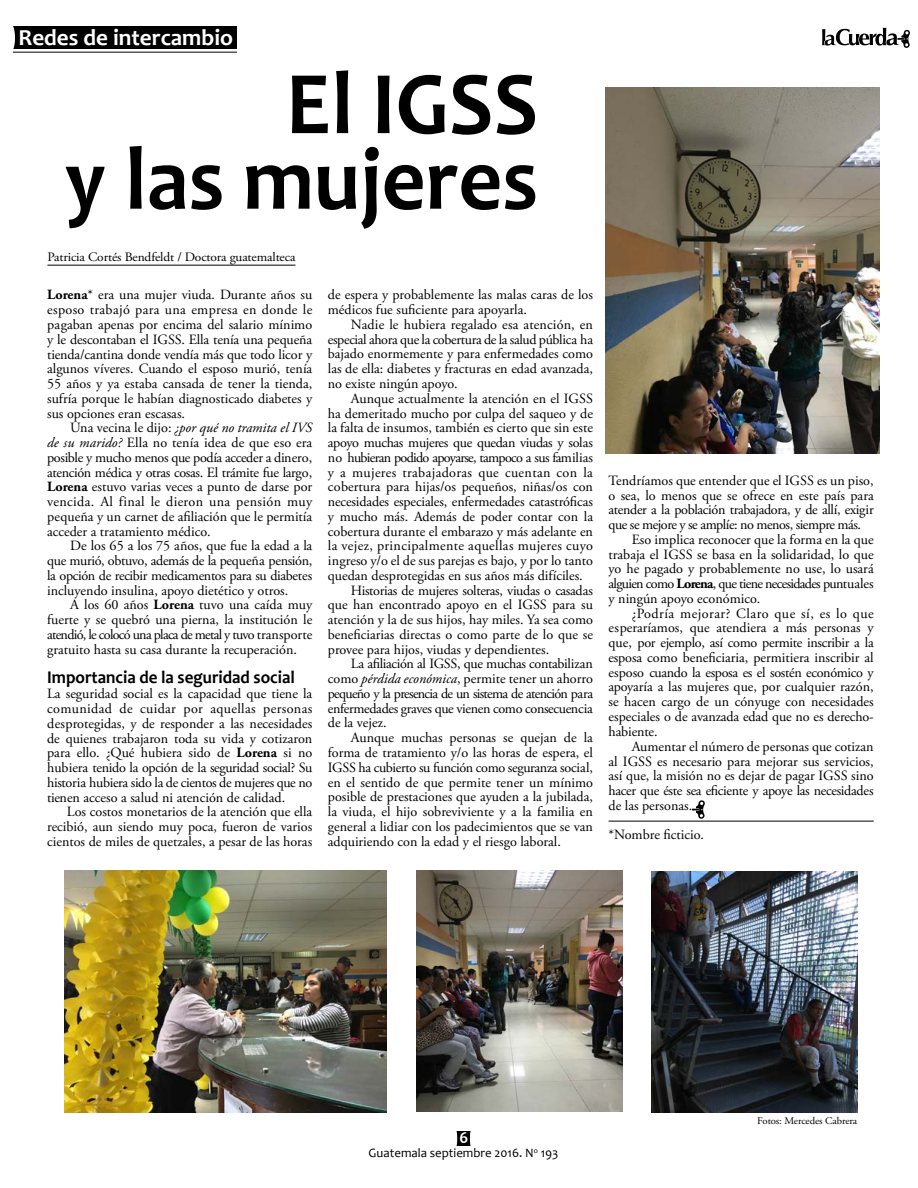
<style>
.page{position:relative;width:918px;height:1188px;background:#fff}
.page>*{position:absolute;margin:0;border:0;box-sizing:border-box;transform-origin:0 0}
.t1{font:700 90.3px "Candara";color:#000;scale:.95 1}
.t2{font:700 23.1px "Candara";color:#fff}
.t3{font:700 18px "Candara";color:#000;scale:.95 1}
.t4{font:700 16.65px "Candara";color:#fff}
.t5{font:14.1px/14.7px "Adobe Garamond Pro";color:#000;text-align:justify}
.t6{font:14.1px "Adobe Garamond Pro";letter-spacing:-.025em;color:#000}
.t7{font:14.1px "Adobe Garamond Pro";letter-spacing:-.05em;color:#000}
.t8{font:14.1px "Adobe Garamond Pro";letter-spacing:.025em;color:#000}
.t9{font:14.1px "Adobe Garamond Pro";letter-spacing:-.035em;color:#000}
.t10{font:14.1px "Adobe Garamond Pro";letter-spacing:.035em;color:#000}
.t11{font:12.9px "Adobe Garamond Pro";letter-spacing:-.01em;color:#000;scale:1.04 1}
.t12{font:12.9px "Candara";color:#000}
.t13{font:10.2px "Adobe Garamond Pro";letter-spacing:-.01em;color:#000;scale:1.04 1}
.s1{font-weight:700}
.s2{font-style:italic}
</style>
<div class="page">
<div style="left:12px;top:27px;width:225px;height:22px;background:#000"></div>
<div style="left:8px;top:25px;width:7px;height:26px;background:#fff;border-radius:50%"></div>
<hr style="left:13px;top:52px;width:224px;height:1px;background:#000">
<svg style="left:822px;top:28px;width:88px;height:20px"></svg>
<div style="left:457px;top:1131px;width:14px;height:15px;background:#000"></div>
<svg style="left:470px;top:1131px;width:1px;height:15px"></svg>
<hr style="left:47px;top:265px;width:248px;height:1px;background:#000">
<hr style="left:609px;top:821px;width:265px;height:1px;background:#000">
<img style="left:416px;top:870px;width:206px;height:241px">
<img style="left:605px;top:88px;width:275px;height:366px">
<img style="left:64px;top:870px;width:323px;height:242px">
<img style="left:652px;top:872px;width:205px;height:240px">
<svg style="left:692px;top:800px;width:13px;height:19px"></svg>
<h2 class="t2" style="left:19px;top:23px;width:216px">Redes de intercambio</h2>
<h1 class="t1" style="left:286px;top:47px;width:267px">El IGSS</h1>
<h1 class="t1" style="left:64px;top:123px;width:500px">y las mujeres</h1>
<p class="t11" style="left:47px;top:249px;width:240px">Patricia Cortés Bendfeldt / Doctora guatemalteca</p>
<p class="t5" style="left:47px;top:288px;width:267px"><span class="s1">Lorena</span>* era una mujer viuda. Durante años su esposo trabajó para una empresa en donde le pagaban apenas por encima del salario mínimo y le descontaban el IGSS. Ella tenía una pequeña tienda/cantina donde vendía más que todo licor y algunos víveres. Cuando el esposo murió, tenía 55 años y ya estaba cansada de tener la tienda, sufría porque le habían diagnosticado diabetes y sus opciones eran escasas.</p>
<p class="t5" style="left:47px;top:421px;width:267px;text-indent:23px">Una vecina le dijo: <span class="s2">¿por qué no tramita el IVS de su marido?</span> Ella no tenía idea de que eso era posible y mucho menos que podía acceder a dinero, atención médica y otras cosas. El trámite fue largo, <span class="s1">Lorena</span> estuvo varias veces a punto de darse por vencida. Al final le dieron una pensión muy pequeña y un carnet de afiliación que le permitía acceder a tratamiento médico.</p>
<p class="t5" style="left:47px;top:539px;width:267px;text-indent:23px">De los 65 a los 75 años, que fue la edad a la que murió, obtuvo, además de la pequeña pensión, la opción de recibir medicamentos para su diabetes incluyendo insulina, apoyo dietético y otros.</p>
<p class="t5" style="left:47px;top:598px;width:267px;text-indent:23px">A los 60 años <span class="s1">Lorena</span> tuvo una caída muy fuerte y se quebró una pierna, la institución le atendió, le colocó una placa de metal y tuvo transporte gratuito hasta su casa durante la recuperación.</p>
<p class="t3" style="left:47px;top:666px;width:262px">Importancia de la seguridad social</p>
<p class="t5" style="left:47px;top:687px;width:267px">La seguridad social es la capacidad que tiene la comunidad de cuidar por aquellas personas desprotegidas, y de responder a las necesidades de quienes trabajaron toda su vida y cotizaron para ello. ¿Qué hubiera sido de <span class="s1">Lorena</span> si no hubiera tenido la opción de la seguridad social? Su historia hubiera sido la de cientos de mujeres que no tienen acceso a salud ni atención de calidad.</p>
<p class="t5" style="left:47px;top:805px;width:267px;text-indent:20px">Los costos monetarios de la atención que ella recibió, aun siendo muy poca, fueron de varios cientos de miles de quetzales, a pesar de las horas</p>
<p class="t5" style="left:328px;top:288px;width:267px">de espera y probablemente las malas caras de los médicos fue suficiente para apoyarla.</p>
<p class="t5" style="left:328px;top:318px;width:267px;text-indent:23px">Nadie le hubiera regalado esa atención, en especial ahora que la cobertura de la salud pública ha bajado enormemente y para enfermedades como las de ella: diabetes y fracturas en edad avanzada, no existe ningún apoyo.</p>
<p class="t5" style="left:351px;top:391px;width:244px">Aunque actualmente la atención en el IGSS</p>
<p class="t5" style="left:328px;top:406px;width:267px">ha demeritado mucho por culpa del saqueo y de</p>
<p class="t5" style="left:328px;top:421px;width:267px">la falta de insumos, también es cierto que sin este</p>
<p class="t6" style="left:328px;top:434px;width:267px">apoyo muchas mujeres que quedan viudas y solas</p>
<p class="t7" style="left:328px;top:449px;width:267px">no hubieran podido apoyarse, tampoco a sus familias</p>
<p class="t8" style="left:328px;top:464px;width:267px">y a mujeres trabajadoras que cuentan con la</p>
<p class="t5" style="left:328px;top:480px;width:267px">cobertura para hijas/os pequeños, niñas/os con</p>
<p class="t5" style="left:328px;top:495px;width:267px">necesidades especiales, enfermedades catastróficas</p>
<p class="t5" style="left:328px;top:510px;width:267px">y mucho más. Además de poder contar con la</p>
<p class="t5" style="left:328px;top:524px;width:267px">cobertura durante el embarazo y más adelante en</p>
<p class="t8" style="left:328px;top:537px;width:267px">la vejez, principalmente aquellas mujeres cuyo</p>
<p class="t5" style="left:328px;top:554px;width:267px">ingreso y/o el de sus parejas es bajo, y por lo tanto</p>
<p class="t5" style="left:328px;top:569px;width:256px">quedan desprotegidas en sus años más difíciles.</p>
<p class="t6" style="left:351px;top:582px;width:244px">Historias de mujeres solteras, viudas o casadas</p>
<p class="t5" style="left:328px;top:598px;width:267px">que han encontrado apoyo en el IGSS para su</p>
<p class="t5" style="left:328px;top:613px;width:267px">atención y la de sus hijos, hay miles. Ya sea como</p>
<p class="t5" style="left:328px;top:628px;width:267px">beneficiarias directas o como parte de lo que se</p>
<p class="t5" style="left:328px;top:642px;width:223px">provee para hijos, viudas y dependientes.</p>
<p class="t6" style="left:351px;top:656px;width:244px">La afiliación al IGSS, que muchas contabilizan</p>
<p class="t5" style="left:328px;top:672px;width:267px">como <span class="s2">pérdida económica</span>, permite tener un ahorro</p>
<p class="t7" style="left:328px;top:685px;width:267px">pequeño y la presencia de un sistema de atención para</p>
<p class="t6" style="left:328px;top:700px;width:267px">enfermedades graves que vienen como consecuencia</p>
<p class="t5" style="left:328px;top:716px;width:60px">de la vejez.</p>
<p class="t5" style="left:351px;top:731px;width:244px">Aunque muchas personas se quejan de la</p>
<p class="t5" style="left:328px;top:746px;width:267px">forma de tratamiento y/o las horas de espera, el</p>
<p class="t6" style="left:328px;top:759px;width:267px">IGSS ha cubierto su función como seguranza social,</p>
<p class="t5" style="left:328px;top:775px;width:267px">en el sentido de que permite tener un mínimo</p>
<p class="t5" style="left:328px;top:790px;width:267px">posible de prestaciones que ayuden a la jubilada,</p>
<p class="t5" style="left:328px;top:805px;width:267px">la viuda, el hijo sobreviviente y a la familia en</p>
<p class="t5" style="left:328px;top:820px;width:267px">general a lidiar con los padecimientos que se van</p>
<p class="t5" style="left:328px;top:834px;width:235px">adquiriendo con la edad y el riesgo laboral.</p>
<p class="t5" style="left:609px;top:473px;width:267px">Tendríamos que entender que el IGSS es un piso,</p>
<p class="t5" style="left:609px;top:488px;width:267px">o sea, lo menos que se ofrece en este país para</p>
<p class="t6" style="left:609px;top:501px;width:267px">atender a la población trabajadora, y de allí, exigir</p>
<p class="t9" style="left:609px;top:516px;width:254px">que se mejore y se amplíe: no menos, siempre más.</p>
<p class="t5" style="left:632px;top:532px;width:244px">Eso implica reconocer que la forma en la que</p>
<p class="t5" style="left:609px;top:547px;width:267px">trabaja el IGSS se basa en la solidaridad, lo que</p>
<p class="t5" style="left:609px;top:562px;width:267px">yo he pagado y probablemente no use, lo usará</p>
<p class="t7" style="left:609px;top:575px;width:267px">alguien como <span class="s1">Lorena</span>, que tiene necesidades puntuales</p>
<p class="t5" style="left:609px;top:592px;width:153px">y ningún apoyo económico.</p>
<p class="t10" style="left:632px;top:605px;width:244px">¿Podría mejorar? Claro que sí, es lo que</p>
<p class="t5" style="left:609px;top:621px;width:267px">esperaríamos, que atendiera a más personas y</p>
<p class="t6" style="left:609px;top:634px;width:267px">que, por ejemplo, así como permite inscribir a la</p>
<p class="t5" style="left:609px;top:651px;width:267px">esposa como beneficiaria, permitiera inscribir al</p>
<p class="t6" style="left:609px;top:664px;width:267px">esposo cuando la esposa es el sostén económico y</p>
<p class="t5" style="left:609px;top:680px;width:267px">apoyaría a las mujeres que, por cualquier razón,</p>
<p class="t5" style="left:609px;top:695px;width:267px">se hacen cargo de un cónyuge con necesidades</p>
<p class="t5" style="left:609px;top:710px;width:267px">especiales o de avanzada edad que no es derecho-</p>
<p class="t5" style="left:609px;top:725px;width:51px">habiente.</p>
<p class="t5" style="left:632px;top:740px;width:244px">Aumentar el número de personas que cotizan</p>
<p class="t5" style="left:609px;top:754px;width:267px">al IGSS es necesario para mejorar sus servicios,</p>
<p class="t5" style="left:609px;top:769px;width:267px">así que, la misión no es dejar de pagar IGSS sino</p>
<p class="t6" style="left:609px;top:782px;width:267px">hacer que éste sea eficiente y apoye las necesidades</p>
<p class="t5" style="left:609px;top:799px;width:85px">de las personas.</p>
<p class="t5" style="left:609px;top:828px;width:97px">*Nombre ficticio.</p>
<p class="t4" style="left:459px;top:1128px;width:10px">6</p>
<p class="t12" style="left:369px;top:1145px;width:191px">Guatemala septiembre 2016. N<sup>o</sup> 193</p>
<p class="t13" style="left:757px;top:1115px;width:98px">Fotos: Mercedes Cabrera</p>
</div>
